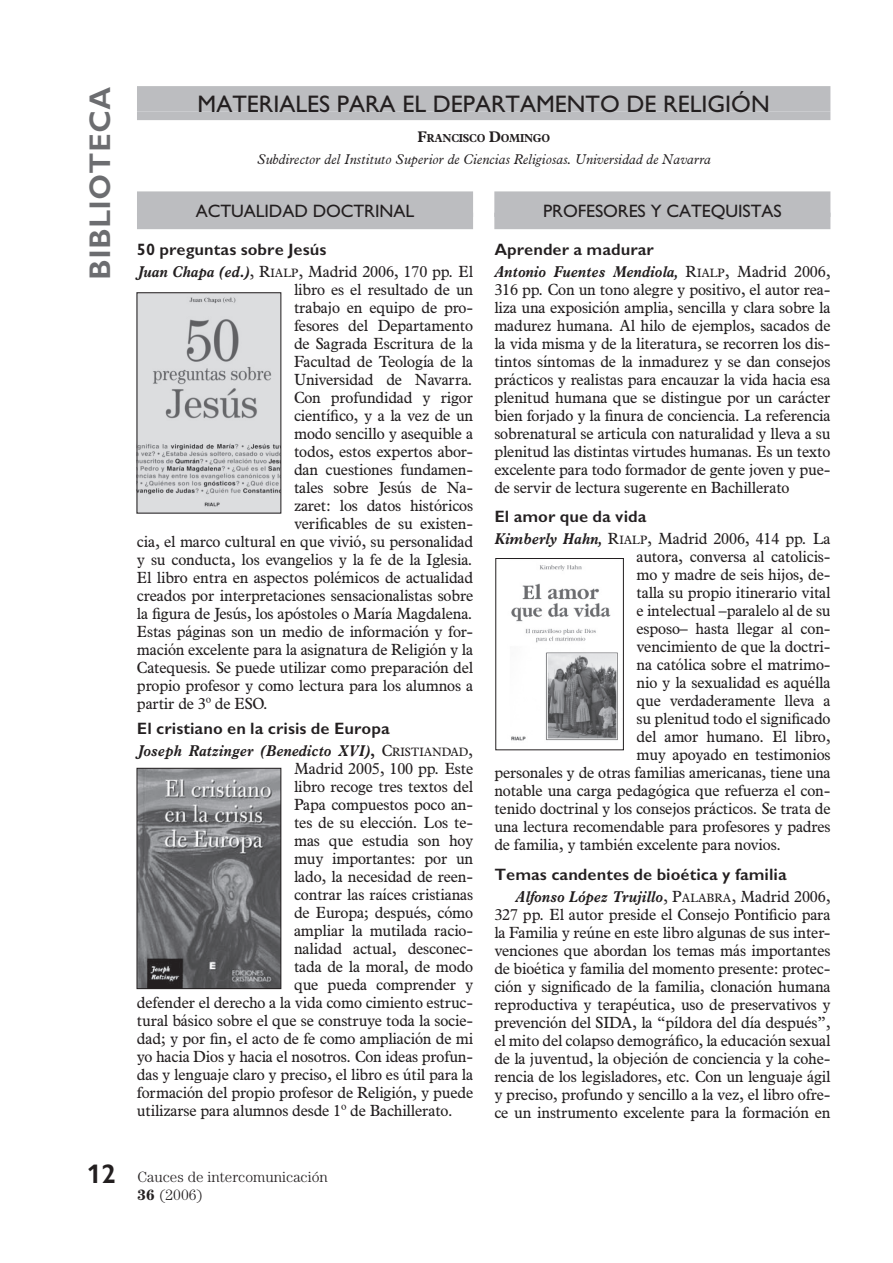
<style>
.page{position:relative;width:893px;height:1263px;background:#fff}
.page>*{position:absolute;margin:0;border:0;box-sizing:border-box;transform-origin:0 0}
.t1{font:700 30px "Gill Bega";color:#6c6d70}
.t2{font:700 27px "Gill Bega";color:#231f20}
.t3{font:24px "Gill Bega Normal";color:#231f20}
.t4{font:18px "Gill Bega Normal";letter-spacing:-.005em;color:#231f20}
.t5{font:700 16.5px "Gill Bega";color:#231f20}
.t6{font:15.75px/18px "News Plantin";color:#231f20;text-align:justify}
.t7{font:italic 700 15.75px "News Plantin";color:#231f20}
.t8{font:300 15px/18px "Century";color:#231f20}
.t9{font:italic 14.25px "News Plantin";letter-spacing:-.005em;color:#231f20}
.t10{font:700 11.25px "News Plantin";letter-spacing:-.005em;color:#231f20}
.s1{font-size:15px}
.s2{font-weight:700;font-style:italic}
.s3{font-size:11.85px}
.s4{font-style:normal}
.s5{font-weight:400;font-style:normal}
.s6{font-weight:400;font-style:normal;font-size:11.85px}
.s7{font-weight:700}
</style>
<div class="page">
<div style="left:137px;top:191px;width:336px;height:26px;background:#bcbdc0"></div>
<div style="left:137px;top:213px;width:336px;height:16px;background:#bcbdc0"></div>
<div style="left:137px;top:86px;width:693px;height:26px;background:#bcbdc0"></div>
<div style="left:137px;top:112px;width:693px;height:8px;background:#bcbdc0"></div>
<div style="left:494px;top:191px;width:336px;height:26px;background:#bcbdc0"></div>
<div style="left:494px;top:213px;width:336px;height:16px;background:#bcbdc0"></div>
<img style="left:139px;top:294px;width:140px;height:217px">
<img style="left:139px;top:770px;width:140px;height:217px">
<div style="left:137px;top:768px;width:144px;height:221px;border:1px solid #231f20"></div>
<img style="left:511px;top:565px;width:107px;height:176px">
<h1 class="t1" style="left:88px;top:280px;width:195px;rotate:-90deg">BIBLIOTECA</h1>
<h2 class="t2" style="left:86px;top:1163px;width:31px">12</h2>
<h3 class="t3" style="left:198px;top:94px;width:573px">MATERIALES PARA EL DEPARTAMENTO DE RELIGIÓN</h3>
<p class="t10" style="left:417px;top:134px;width:134px"><span class="s1">F</span>RANCISCO <span class="s1">D</span>OMINGO</p>
<p class="t9" style="left:256px;top:153px;width:456px">Subdirector del Instituto Superior de Ciencias Religiosas. Universidad de Navarra</p>
<p class="t4" style="left:543px;top:204px;width:240px">PROFESORES Y CATEQUISTAS</p>
<p class="t5" style="left:494px;top:243px;width:161px">Aprender a madurar</p>
<p class="t6" style="left:494px;top:264px;width:337px"><span class="s2">Antonio Fuentes Mendiola,</span> R<span class="s3">IALP</span>, Madrid 2006, 316 pp. Con un tono alegre y positivo, el autor rea&shy;liza una exposición amplia, sencilla y clara sobre la madurez humana. Al hilo de ejemplos, sacados de la vida misma y de la literatura, se recorren los dis&shy;tintos síntomas de la inmadurez y se dan consejos prácticos y realistas para encauzar la vida hacia esa plenitud humana que se distingue por un carácter bien forjado y la finura de conciencia. La referencia sobrenatural se articula con naturalidad y lleva a su plenitud las distintas virtudes humanas. Es un texto excelente para todo formador de gente joven y pue&shy;de servir de lectura sugerente en Bachillerato</p>
<p class="t5" style="left:494px;top:510px;width:154px">El amor que da vida</p>
<p class="t6" style="left:494px;top:531px;width:337px"><span class="s2">Kimberly Hahn,</span> R<span class="s3">IALP</span>, Madrid 2006, 414 pp. La</p>
<p class="t6" style="left:636px;top:549px;width:195px">autora, conversa al catolicis-</p>
<p class="t6" style="left:636px;top:567px;width:195px">mo y madre de seis hijos, de-</p>
<p class="t6" style="left:636px;top:585px;width:195px">talla su propio itinerario vital</p>
<p class="t6" style="left:636px;top:603px;width:195px">e intelectual –paralelo al de su</p>
<p class="t6" style="left:636px;top:621px;width:195px">esposo– hasta llegar al con-</p>
<p class="t6" style="left:636px;top:639px;width:195px">vencimiento de que la doctri-</p>
<p class="t6" style="left:636px;top:657px;width:195px">na católica sobre el matrimo-</p>
<p class="t6" style="left:636px;top:675px;width:195px">nio y la sexualidad es aquélla</p>
<p class="t6" style="left:636px;top:693px;width:195px">que verdaderamente lleva a</p>
<p class="t6" style="left:636px;top:711px;width:195px">su plenitud todo el significado</p>
<p class="t6" style="left:636px;top:729px;width:195px">del amor humano. El libro,</p>
<p class="t6" style="left:636px;top:747px;width:195px">muy apoyado en testimonios</p>
<p class="t6" style="left:494px;top:765px;width:337px">personales y de otras familias americanas, tiene una</p>
<p class="t6" style="left:494px;top:783px;width:337px">notable una carga pedagógica que refuerza el con-</p>
<p class="t6" style="left:494px;top:801px;width:337px">tenido doctrinal y los consejos prácticos. Se trata de</p>
<p class="t6" style="left:494px;top:819px;width:337px">una lectura recomendable para profesores y padres</p>
<p class="t6" style="left:494px;top:837px;width:288px">de familia, y también excelente para novios.</p>
<p class="t5" style="left:494px;top:868px;width:294px">Temas candentes de bioética y familia</p>
<p class="t6" style="left:494px;top:889px;width:337px;text-indent:21px"><span class="s2">Alfonso López Trujillo</span>, P<span class="s3">ALABRA</span>, Madrid 2006, 327 pp. El autor preside el Consejo Pontificio para la Familia y reúne en este libro algunas de sus inter&shy;venciones que abordan los temas más importantes de bioética y familia del momento presente: protec&shy;ción y significado de la familia, clonación humana reproductiva y terapéutica, uso de preservativos y prevención del SIDA, la “píldora del día después”, el mito del colapso demográfico, la educación sexual de la juventud, la objeción de conciencia y la cohe&shy;rencia de los legisladores, etc. Con un lenguaje ágil y preciso, profundo y sencillo a la vez, el libro ofre&shy;ce un instrumento excelente para la formación en</p>
<p class="t4" style="left:196px;top:204px;width:220px">ACTUALIDAD DOCTRINAL</p>
<p class="t5" style="left:137px;top:243px;width:191px">50 preguntas sobre Jesús</p>
<p class="t6" style="left:137px;top:264px;width:337px"><span class="s2">Juan Chapa (ed.)</span>, R<span class="s3">IALP</span>, Madrid 2006, 170 pp. El</p>
<p class="t6" style="left:294px;top:282px;width:180px">libro es el resultado de un</p>
<p class="t6" style="left:294px;top:300px;width:180px">trabajo en equipo de pro-</p>
<p class="t6" style="left:294px;top:318px;width:180px">fesores del Departamento</p>
<p class="t6" style="left:294px;top:336px;width:180px">de Sagrada Escritura de la</p>
<p class="t6" style="left:294px;top:354px;width:180px">Facultad de Teología de la</p>
<p class="t6" style="left:294px;top:372px;width:180px">Universidad de Navarra.</p>
<p class="t6" style="left:294px;top:390px;width:180px">Con profundidad y rigor</p>
<p class="t6" style="left:294px;top:408px;width:180px">científico, y a la vez de un</p>
<p class="t6" style="left:294px;top:426px;width:180px">modo sencillo y asequible a</p>
<p class="t6" style="left:294px;top:444px;width:180px">todos, estos expertos abor-</p>
<p class="t6" style="left:294px;top:462px;width:180px">dan cuestiones fundamen-</p>
<p class="t6" style="left:294px;top:480px;width:180px">tales sobre Jesús de Na-</p>
<p class="t6" style="left:294px;top:498px;width:180px">zaret: los datos históricos</p>
<p class="t6" style="left:294px;top:516px;width:180px">verificables de su existen-</p>
<p class="t6" style="left:137px;top:534px;width:337px">cia, el marco cultural en que vivió, su personalidad</p>
<p class="t6" style="left:137px;top:552px;width:337px">y su conducta, los evangelios y la fe de la Iglesia.</p>
<p class="t6" style="left:137px;top:570px;width:337px">El libro entra en aspectos polémicos de actualidad</p>
<p class="t6" style="left:137px;top:588px;width:337px">creados por interpretaciones sensacionalistas sobre</p>
<p class="t6" style="left:137px;top:606px;width:337px">la figura de Jesús, los apóstoles o María Magdalena.</p>
<p class="t6" style="left:137px;top:624px;width:337px">Estas páginas son un medio de información y for-</p>
<p class="t6" style="left:137px;top:642px;width:337px">mación excelente para la asignatura de Religión y la</p>
<p class="t6" style="left:137px;top:660px;width:337px">Catequesis. Se puede utilizar como preparación del</p>
<p class="t6" style="left:137px;top:678px;width:337px">propio profesor y como lectura para los alumnos a</p>
<p class="t6" style="left:137px;top:696px;width:133px">partir de 3º de ESO.</p>
<p class="t5" style="left:137px;top:722px;width:254px">El cristiano en la crisis de Europa</p>
<p class="t7" style="left:137px;top:745px;width:337px">Joseph Ratzinger (Benedicto XVI)<span class="s4">,</span> <span class="s5">C</span><span class="s6">RISTIANDAD</span><span class="s5">,</span></p>
<p class="t6" style="left:294px;top:761px;width:180px">Madrid 2005, 100 pp. Este</p>
<p class="t6" style="left:294px;top:779px;width:180px">libro recoge tres textos del</p>
<p class="t6" style="left:294px;top:797px;width:180px">Papa compuestos poco an-</p>
<p class="t6" style="left:294px;top:815px;width:180px">tes de su elección. Los te-</p>
<p class="t6" style="left:294px;top:833px;width:180px">mas que estudia son hoy</p>
<p class="t6" style="left:294px;top:851px;width:180px">muy importantes: por un</p>
<p class="t6" style="left:294px;top:869px;width:180px">lado, la necesidad de reen-</p>
<p class="t6" style="left:294px;top:887px;width:180px">contrar las raíces cristianas</p>
<p class="t6" style="left:294px;top:905px;width:180px">de Europa; después, cómo</p>
<p class="t6" style="left:294px;top:923px;width:180px">ampliar la mutilada racio-</p>
<p class="t6" style="left:294px;top:941px;width:180px">nalidad actual, desconec-</p>
<p class="t6" style="left:294px;top:959px;width:180px">tada de la moral, de modo</p>
<p class="t6" style="left:294px;top:977px;width:180px">que pueda comprender y</p>
<p class="t6" style="left:137px;top:995px;width:337px">defender el derecho a la vida como cimiento estruc-</p>
<p class="t6" style="left:137px;top:1013px;width:337px">tural básico sobre el que se construye toda la socie-</p>
<p class="t6" style="left:137px;top:1031px;width:337px">dad; y por fin, el acto de fe como ampliación de mi</p>
<p class="t6" style="left:137px;top:1049px;width:337px">yo hacia Dios y hacia el nosotros. Con ideas profun-</p>
<p class="t6" style="left:137px;top:1067px;width:337px">das y lenguaje claro y preciso, el libro es útil para la</p>
<p class="t6" style="left:137px;top:1085px;width:337px">formación del propio profesor de Religión, y puede</p>
<p class="t6" style="left:137px;top:1103px;width:317px">utilizarse para alumnos desde 1º de Bachillerato.</p>
<p class="t8" style="left:137px;top:1169px;width:192px">Cauces de intercomunicación<br><span class="s7">36</span> (2006)</p>
</div>
